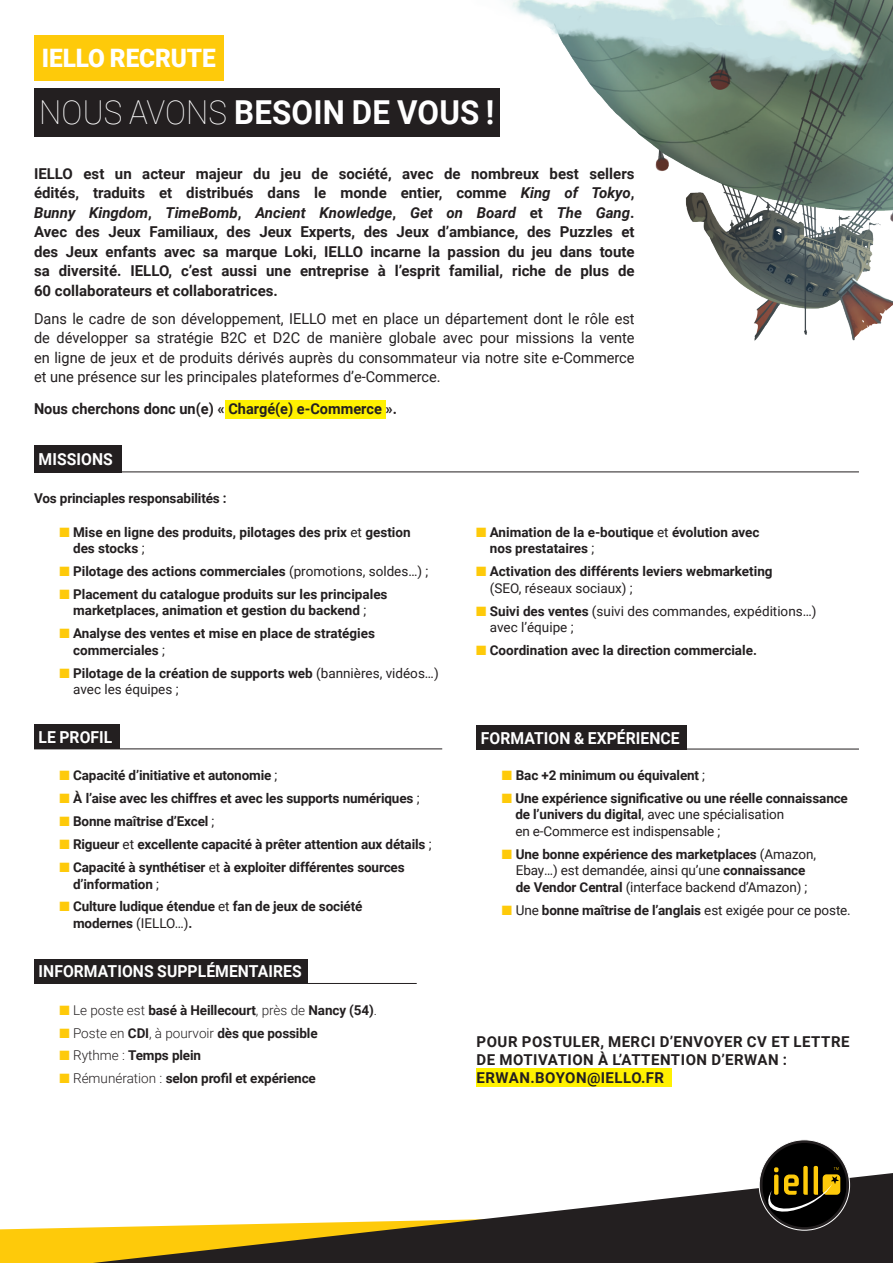
<style>
.page{position:relative;width:893px;height:1263px;background:#fff}
.page>*{position:absolute;margin:0;border:0;box-sizing:border-box;transform-origin:0 0}
.t1{font:700 33px "Roboto";letter-spacing:.005em;color:#fff;scale:.95 1}
.t2{font:900 25.35px "Roboto";letter-spacing:-.005em;color:#fff;scale:.96 1}
.t3{font:700 16.5px "Roboto";letter-spacing:.005em;color:#fff;scale:.95 1}
.t4{font:700 15px/19.5px "Roboto";color:#231f20;text-align:justify}
.t5{font:15px/19.5px "Roboto";color:#231f20;text-align:justify}
.t6{font:700 15px/18px "Roboto";letter-spacing:.035em;color:#231f20}
.t7{font:700 13.5px/16.5px "Roboto";letter-spacing:-.01em;color:#231f20}
.t8{font:13.5px/16.5px "Roboto";letter-spacing:-.01em;color:#231f20}
.t9{font:300 13.5px "Roboto";color:#231f20}
.s1{font-weight:100}
.s2{font-style:italic}
.s3{color:#feca0a}
.s4{font-weight:400}
.s5{font-weight:700}
.s6{font-weight:300}
</style>
<div class="page">
<div style="left:34px;top:88px;width:465px;height:49px;background:#231f20"></div>
<div style="left:34px;top:35px;width:190px;height:45px;background:#feca0a"></div>
<div style="left:846px;top:1173px;width:47px;height:90px;background:#231f20"></div>
<svg style="left:0;top:1143px;width:846px;height:120px"></svg>
<div style="left:225px;top:400px;width:160px;height:18px;background:#fff101"></div>
<div style="left:476px;top:1068px;width:196px;height:18px;background:#fff101"></div>
<hr style="left:34px;top:983px;width:383px;height:1px;background:#231f20">
<div style="left:34px;top:959px;width:273px;height:24px;background:#231f20"></div>
<div style="left:34px;top:724px;width:85px;height:25px;background:#231f20"></div>
<hr style="left:34px;top:748px;width:408px;height:1px;background:#231f20">
<hr style="left:476px;top:749px;width:383px;height:1px;background:#231f20">
<div style="left:476px;top:725px;width:210px;height:24px;background:#231f20"></div>
<div style="left:34px;top:445px;width:88px;height:27px;background:#231f20"></div>
<hr style="left:34px;top:471px;width:825px;height:1px;background:#231f20">
<img style="left:499px;top:0;width:394px;height:341px">
<h2 class="t2" style="left:42px;top:40px;width:183px">IELLO RECRUTE</h2>
<h1 class="t1" style="left:39px;top:89px;width:481px"><span class="s1">NOUS AVONS</span> BESOIN DE VOUS !</h1>
<p class="t4" style="left:34px;top:163px;width:602px">IELLO est un acteur majeur du jeu de société, avec de nombreux best sellers édités, traduits et distribués dans le monde entier, comme <span class="s2">King of Tokyo</span>, <span class="s2">Bunny Kingdom</span>, <span class="s2">TimeBomb</span>, <span class="s2">Ancient Knowledge</span>, <span class="s2">Get on Board</span> et <span class="s2">The Gang</span>.<br>Avec des Jeux Familiaux, des Jeux Experts, des Jeux d’ambiance, des Puzzles et des Jeux enfants avec sa marque Loki, IELLO incarne la passion du jeu dans toute sa diversité. IELLO, c’est aussi une entreprise à l’esprit familial, riche de plus de 60 collaborateurs et collaboratrices.</p>
<p class="t5" style="left:34px;top:308px;width:602px">Dans le cadre de son développement, IELLO met en place un département dont le rôle est de développer sa stratégie B2C et D2C de manière globale avec pour missions la vente en ligne de jeux et de produits dérivés auprès du consommateur via notre site e-Commerce et une présence sur les principales plateformes d’e-Commerce.</p>
<p class="t4" style="left:34px;top:398px;width:364px">Nous cherchons donc un(e) « Chargé(e) e-Commerce ».</p>
<p class="t3" style="left:39px;top:447px;width:80px">MISSIONS</p>
<p class="t7" style="left:34px;top:490px;width:194px">Vos princiaples responsabilités :</p>
<p class="t7" style="left:73px;top:523px;width:339px;text-indent:-14px"><span class="s3">■</span> Mise en ligne des produits, pilotages des prix <span class="s4">et</span> gestion des stocks <span class="s4">;</span></p>
<p class="t7" style="left:60px;top:562px;width:370px"><span class="s3">■</span> Pilotage des actions commerciales <span class="s4">(promotions, soldes…) ;</span></p>
<p class="t7" style="left:60px;top:585px;width:330px;text-align:center"><span class="s3">■</span> Placement du catalogue produits sur les principales marketplaces, animation et gestion du backend <span class="s4">;</span></p>
<p class="t7" style="left:73px;top:625px;width:304px;text-indent:-14px"><span class="s3">■</span> Analyse des ventes et mise en place de stratégies commerciales <span class="s4">;</span></p>
<p class="t8" style="left:73px;top:664px;width:367px;text-indent:-14px"><span class="s3">■</span> <span class="s5">Pilotage de la création de supports web</span> (bannières, vidéos…) avec les équipes ;</p>
<p class="t7" style="left:490px;top:523px;width:271px;text-indent:-14px"><span class="s3">■</span> Animation de la e-boutique <span class="s4">et</span> évolution avec nos prestataires <span class="s4">;</span></p>
<p class="t7" style="left:490px;top:563px;width:284px;text-indent:-14px"><span class="s3">■</span> Activation des différents leviers webmarketing <span class="s4">(SEO, réseaux sociaux) ;</span></p>
<p class="t8" style="left:490px;top:602px;width:328px;text-indent:-14px"><span class="s3">■</span> <span class="s5">Suivi des ventes</span> (suivi des commandes, expéditions…) avec l’équipe ;</p>
<p class="t7" style="left:476px;top:641px;width:282px"><span class="s3">■</span> Coordination avec la direction commerciale.</p>
<p class="t3" style="left:39px;top:725px;width:79px">LE PROFIL</p>
<p class="t3" style="left:481px;top:726px;width:211px">FORMATION &amp; EXPÉRIENCE</p>
<p class="t7" style="left:502px;top:766px;width:205px"><span class="s3">■</span> Bac +2 minimum ou équivalent <span class="s4">;</span></p>
<p class="t7" style="left:515px;top:789px;width:334px;text-indent:-14px"><span class="s3">■</span> Une expérience significative ou une réelle connaissance de l’univers du digital<span class="s4">, avec une spécialisation<br>en e-Commerce est indispensable ;</span></p>
<p class="t8" style="left:502px;top:845px;width:316px;text-align:center"><span class="s3">■</span> <span class="s5">Une bonne expérience des marketplaces</span> (Amazon,<br>Ebay…) est demandée, ainsi qu’une <span class="s5">connaissance<br>de Vendor Central</span> (interface backend d’Amazon) ;</p>
<p class="t8" style="left:502px;top:901px;width:351px"><span class="s3">■</span> Une <span class="s5">bonne maîtrise de l’anglais</span> est exigée pour ce poste.</p>
<p class="t7" style="left:60px;top:767px;width:219px"><span class="s3">■</span> Capacité d’initiative et autonomie <span class="s4">;</span></p>
<p class="t7" style="left:60px;top:790px;width:362px"><span class="s3">■</span> À l’aise avec les chiffres et avec les supports numériques <span class="s4">;</span></p>
<p class="t7" style="left:60px;top:813px;width:156px"><span class="s3">■</span> Bonne maîtrise d’Excel <span class="s4">;</span></p>
<p class="t7" style="left:60px;top:835px;width:374px"><span class="s3">■</span> Rigueur <span class="s4">et</span> excellente capacité à prêter attention aux détails <span class="s4">;</span></p>
<p class="t7" style="left:73px;top:858px;width:333px;text-indent:-14px"><span class="s3">■</span> Capacité à synthétiser <span class="s4">et</span> à exploiter différentes sources d’information <span class="s4">;</span></p>
<p class="t7" style="left:73px;top:898px;width:291px;text-indent:-14px"><span class="s3">■</span> Culture ludique étendue <span class="s4">et</span> fan de jeux de société modernes <span class="s4">(IELLO…)</span>.</p>
<p class="t3" style="left:39px;top:960px;width:278px">INFORMATIONS SUPPLÉMENTAIRES</p>
<p class="t7" style="left:60px;top:1001px;width:319px"><span class="s3">■</span> <span class="s6">Le poste est</span> basé à Heillecourt<span class="s6">, près de</span> Nancy (54)<span class="s6">.</span></p>
<p class="t9" style="left:60px;top:1023px;width:260px"><span class="s3">■</span> Poste en <span class="s5">CDI</span>, à pourvoir <span class="s5">dès que possible</span></p>
<p class="t7" style="left:60px;top:1047px;width:143px"><span class="s3">■</span> <span class="s6">Rythme :</span> Temps plein</p>
<p class="t7" style="left:60px;top:1070px;width:258px"><span class="s3">■</span> <span class="s6">Rémunération :</span> selon profil et expérience</p>
<p class="t6" style="left:476px;top:1032px;width:375px">POUR POSTULER, MERCI D’ENVOYER CV ET LETTRE<br>DE MOTIVATION À L’ATTENTION D’ERWAN :<br>ERWAN.BOYON@IELLO.FR</p>
</div>
